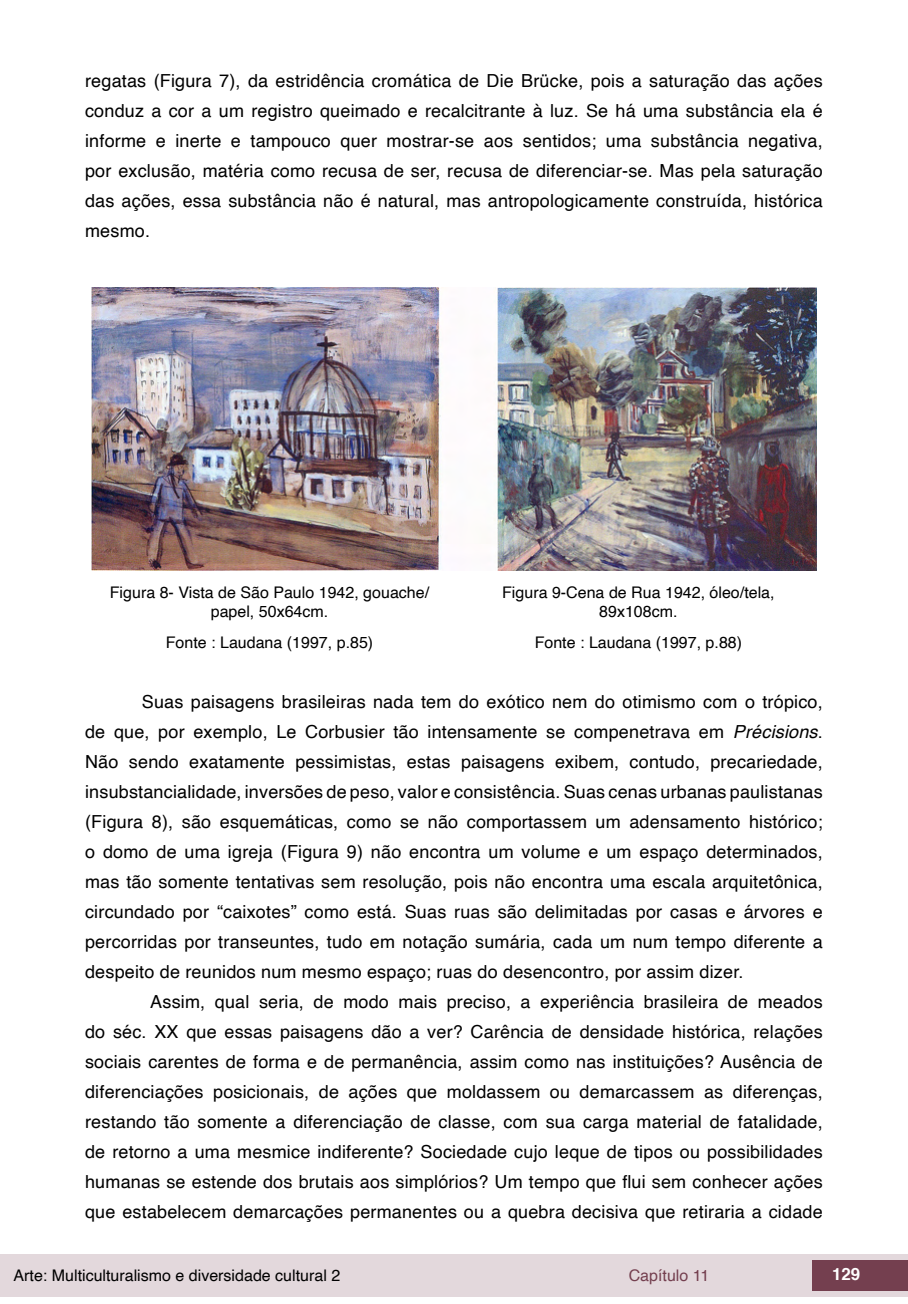
<style>
.page{position:relative;width:908px;height:1304px;background:#fff}
.page>*{position:absolute;margin:0;border:0;box-sizing:border-box;transform-origin:0 0}
.t1{font:18px/30px "Helvetica";letter-spacing:.01em;color:#000;text-align:justify}
.t2{font:700 16.8px "Helvetica";color:#fff}
.t3{font:16px/19.2px "Helvetica";color:#000;text-align:center}
.t4{font:16px "Helvetica";color:#743f4f}
.s1{font-style:italic}
</style>
<div class="page">
<div style="left:0;top:1254px;width:906px;height:43px;background:#e3d8dc"></div>
<div style="left:812px;top:1261px;width:95px;height:30px;background:#743f4f"></div>
<img style="left:92px;top:287px;width:723px;height:283px">
<p class="t1" style="left:85px;top:66px;width:738px">regatas (Figura 7), da estridência cromática de Die Brücke, pois a saturação das ações conduz a cor a um registro queimado e recalcitrante à luz. Se há uma substância ela é informe e inerte e tampouco quer mostrar-se aos sentidos; uma substância negativa, por exclusão, matéria como recusa de ser, recusa de diferenciar-se. Mas pela saturação das ações, essa substância não é natural, mas antropologicamente construída, histórica mesmo.</p>
<p class="t3" style="left:110px;top:584px;width:321px">Figura 8- Vista de São Paulo 1942, gouache/ papel, 50x64cm.</p>
<p class="t3" style="left:166px;top:633px;width:209px">Fonte : Laudana (1997, p.85)</p>
<p class="t3" style="left:502px;top:584px;width:274px">Figura 9-Cena de Rua 1942, óleo/tela,<br>89x108cm.</p>
<p class="t3" style="left:534px;top:633px;width:209px">Fonte : Laudana (1997, p.88)</p>
<p class="t1" style="left:85px;top:687px;width:738px;text-indent:57px">Suas paisagens brasileiras nada tem do exótico nem do otimismo com o trópico, de que, por exemplo, Le Corbusier tão intensamente se compenetrava em <span class="s1">Précisions</span>.<br>Não sendo exatamente pessimistas, estas paisagens exibem, contudo, precariedade, insubstancialidade, inversões de peso, valor e consistência. Suas cenas urbanas paulistanas (Figura 8), são esquemáticas, como se não comportassem um adensamento histórico; o domo de uma igreja (Figura 9) não encontra um volume e um espaço determinados, mas tão somente tentativas sem resolução, pois não encontra uma escala arquitetônica, circundado por “caixotes” como está. Suas ruas são delimitadas por casas e árvores e percorridas por transeuntes, tudo em notação sumária, cada um num tempo diferente a despeito de reunidos num mesmo espaço; ruas do desencontro, por assim dizer.</p>
<p class="t1" style="left:85px;top:987px;width:738px;text-indent:65px">Assim, qual seria, de modo mais preciso, a experiência brasileira de meados do séc. XX que essas paisagens dão a ver? Carência de densidade histórica, relações sociais carentes de forma e de permanência, assim como nas instituições? Ausência de diferenciações posicionais, de ações que moldassem ou demarcassem as diferenças, restando tão somente a diferenciação de classe, com sua carga material de fatalidade, de retorno a uma mesmice indiferente? Sociedade cujo leque de tipos ou possibilidades humanas se estende dos brutais aos simplórios? Um tempo que flui sem conhecer ações que estabelecem demarcações permanentes ou a quebra decisiva que retiraria a cidade</p>
<p class="t3" style="left:14px;top:1266px;width:328px">Arte: Multiculturalismo e diversidade cultural 2</p>
<p class="t4" style="left:628px;top:1263px;width:82px">Capítulo 11</p>
<p class="t2" style="left:831px;top:1261px;width:30px">129</p>
</div>
